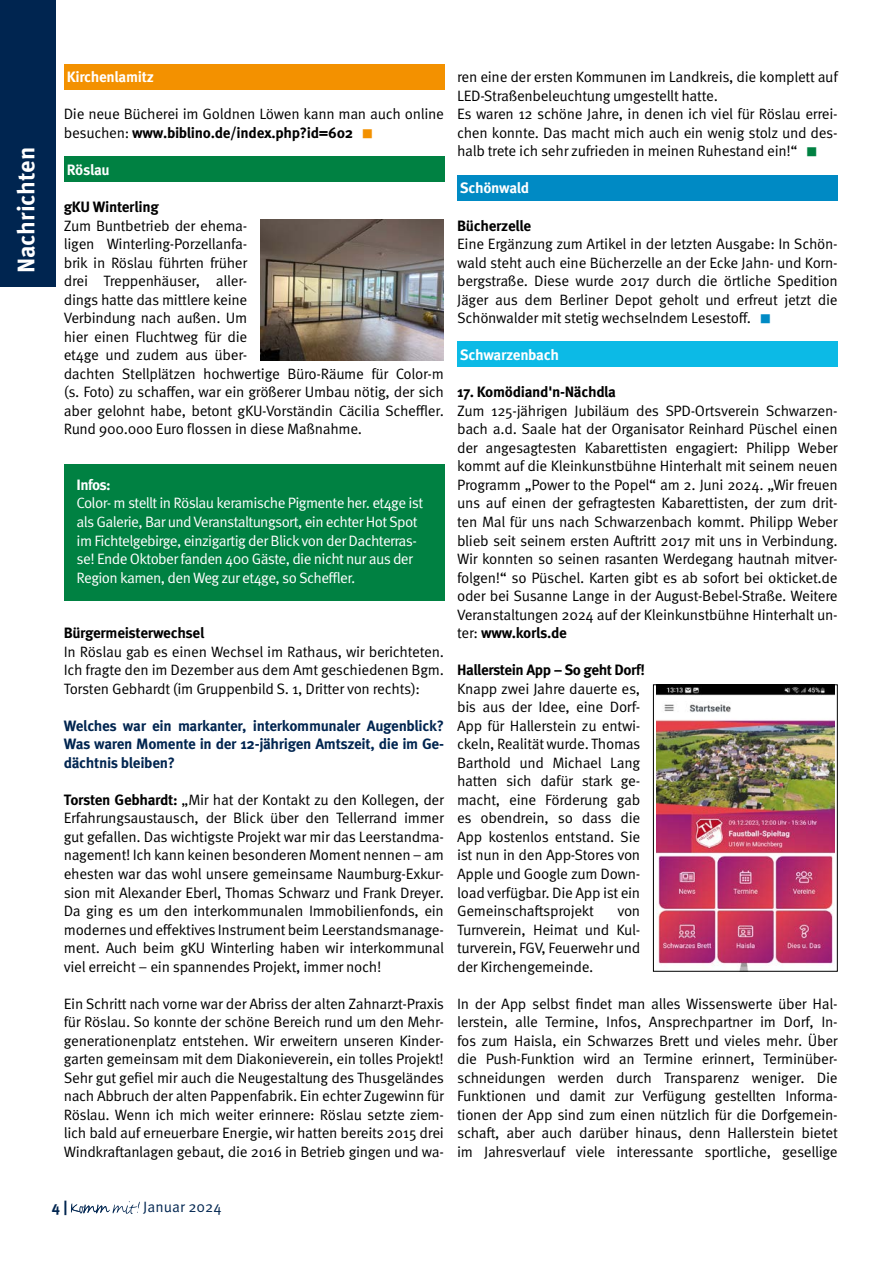
<style>
.page{position:relative;width:893px;height:1263px;background:#fff}
.page>*{position:absolute;margin:0;border:0;box-sizing:border-box;transform-origin:0 0}
.Headline_Titel{font:700 24px "Meta Pro";color:#fff}
.t1{font:15px/18.5px "Meta Pro Norm";letter-spacing:-.02em;color:#000;text-align:justify}
.t2{font:15px/18.5px "Meta Pro Norm";letter-spacing:-.04em;color:#fff}
.Fußzeile{font:700 15px/18.6px "Meta Pro";letter-spacing:-.02em;color:#002550;text-align:justify}
.t3{font:700 15px "Meta Pro";letter-spacing:-.025em;color:#000}
.t4{font:700 15px "Meta Pro";letter-spacing:-.025em;color:#fff}
.Fußzeile-2{font:15px "Meta Pro Norm";color:#002550}
.s1{font-family:"Meta Pro";font-weight:700}
.s2{font-size:12px;color:#f39100}
.s3{font-size:12px;color:#008142}
.s4{font-size:12px;color:#008ac4}
</style>
<div class="page">
<div style="left:457px;top:342px;width:381px;height:25px;background:#0cbae6"></div>
<div style="left:457px;top:175px;width:381px;height:25px;background:#008ac4"></div>
<div style="left:64px;top:156px;width:380px;height:26px;background:#008142"></div>
<svg style="left:71px;top:1201px;width:69px;height:13px"></svg>
<div style="left:0;top:0;width:55px;height:286px;background:#002550"></div>
<div style="left:64px;top:64px;width:380px;height:25px;background:#f39100"></div>
<div style="left:64px;top:465px;width:380px;height:136px;background:#008142"></div>
<img style="left:656px;top:686px;width:178px;height:284px">
<div style="left:653px;top:684px;width:185px;height:288px;border:1px solid #000"></div>
<img style="left:260px;top:220px;width:184px;height:140px">
<p class="Headline_Titel" style="left:7px;top:273px;width:128px;rotate:-90deg">Nachrichten</p>
<p class="t4" style="left:67px;top:65px;width:89px">Kirchenlamitz</p>
<p class="t1" style="left:64px;top:104px;width:382px">Die neue Bücherei im Goldnen Löwen kann man auch online besuchen: <span class="s1">www.biblino.de/index.php?id=602</span> <span class="s2">■</span></p>
<p class="t4" style="left:67px;top:158px;width:44px">Röslau</p>
<p class="t3" style="left:64px;top:195px;width:97px">gKU Winterling</p>
<p class="t1" style="left:64px;top:215px;width:382px;text-align:left">Zum Buntbetrieb der ehema-<br>ligen Winterling-Porzellanfa-<br>brik in Röslau führten früher<br>drei Treppenhäuser, aller-<br>dings hatte das mittlere keine<br>Verbindung nach außen. Um<br>hier einen Fluchtweg für die<br>et4ge und zudem aus über-<br>dachten Stellplätzen hochwertige Büro-Räume für Color-m (s. Foto) zu schaffen, war ein größerer Umbau nötig, der sich aber gelohnt habe, betont gKU-Vorständin Cäcilia Scheffler.<br>Rund 900.000 Euro flossen in diese Maßnahme.</p>
<p class="t4" style="left:77px;top:473px;width:36px">Infos:</p>
<p class="t2" style="left:77px;top:493px;width:348px">Color- m stellt in Röslau keramische Pigmente her. et4ge ist als Galerie, Bar und Veranstaltungsort, ein echter Hot Spot im Fichtelgebirge, einzigartig der Blick von der Dachterras&shy;se! Ende Oktober fanden 400 Gäste, die nicht nur aus der Region kamen, den Weg zur et4ge, so Scheffler.</p>
<p class="t3" style="left:64px;top:621px;width:142px">Bürgermeisterwechsel</p>
<p class="t1" style="left:64px;top:641px;width:382px">In Röslau gab es einen Wechsel im Rathaus, wir berichteten.<br>Ich fragte den im Dezember aus dem Amt geschiedenen Bgm.<br>Torsten Gebhardt (im Gruppenbild S. 1, Dritter von rechts):</p>
<p class="Fußzeile" style="left:64px;top:715px;width:382px">Welches war ein markanter, interkommunaler Augenblick?<br>Was waren Momente in der 12-jährigen Amtszeit, die im Ge&shy;dächtnis bleiben?</p>
<p class="t1" style="left:64px;top:789px;width:382px"><span class="s1">Torsten Gebhardt:</span> „Mir hat der Kontakt zu den Kollegen, der Erfahrungsaustausch, der Blick über den Tellerrand immer gut gefallen. Das wichtigste Projekt war mir das Leerstandma&shy;nagement! Ich kann keinen besonderen Moment nennen – am ehesten war das wohl unsere gemeinsame Naumburg-Exkur&shy;sion mit Alexander Eberl, Thomas Schwarz und Frank Dreyer.<br>Da ging es um den interkommunalen Immobilienfonds, ein modernes und effektives Instrument beim Leerstandsmanage&shy;ment. Auch beim gKU Winterling haben wir interkommunal viel erreicht – ein spannendes Projekt, immer noch!</p>
<p class="t1" style="left:64px;top:993px;width:382px">Ein Schritt nach vorne war der Abriss der alten Zahnarzt-Praxis für Röslau. So konnte der schöne Bereich rund um den Mehr&shy;generationenplatz entstehen. Wir erweitern unseren Kinder&shy;garten gemeinsam mit dem Diakonieverein, ein tolles Projekt!<br>Sehr gut gefiel mir auch die Neugestaltung des Thusgeländes nach Abbruch der alten Pappenfabrik. Ein echter Zugewinn für Röslau. Wenn ich mich weiter erinnere: Röslau setzte ziem&shy;lich bald auf erneuerbare Energie, wir hatten bereits 2015 drei Windkraftanlagen gebaut, die 2016 in Betrieb gingen und wa-</p>
<p class="t1" style="left:457px;top:67px;width:382px">ren eine der ersten Kommunen im Landkreis, die komplett auf<br>LED-Straßenbeleuchtung umgestellt hatte.</p>
<p class="t1" style="left:457px;top:104px;width:382px">Es waren 12 schöne Jahre, in denen ich viel für Röslau errei&shy;chen konnte. Das macht mich auch ein wenig stolz und des&shy;halb trete ich sehr zufrieden in meinen Ruhestand ein!“ <span class="s3">■</span></p>
<p class="t4" style="left:460px;top:177px;width:71px">Schönwald</p>
<p class="t3" style="left:457px;top:214px;width:76px">Bücherzelle</p>
<p class="t1" style="left:457px;top:234px;width:382px">Eine Ergänzung zum Artikel in der letzten Ausgabe: In Schön&shy;wald steht auch eine Bücherzelle an der Ecke Jahn- und Korn&shy;bergstraße. Diese wurde 2017 durch die örtliche Spedition Jäger aus dem Berliner Depot geholt und erfreut jetzt die Schönwalder mit stetig wechselndem Lesestoff. <span class="s4">■</span></p>
<p class="t4" style="left:460px;top:343px;width:101px">Schwarzenbach</p>
<p class="t3" style="left:457px;top:380px;width:161px">17. Komödiand'n-Nächdla</p>
<p class="t1" style="left:457px;top:400px;width:382px">Zum 125-jährigen Jubiläum des SPD-Ortsverein Schwarzen&shy;bach a.d. Saale hat der Organisator Reinhard Püschel einen der angesagtesten Kabarettisten engagiert: Philipp Weber kommt auf die Kleinkunstbühne Hinterhalt mit seinem neuen Programm „Power to the Popel“ am 2. Juni 2024. „Wir freuen uns auf einen der gefragtesten Kabarettisten, der zum drit&shy;ten Mal für uns nach Schwarzenbach kommt. Philipp Weber blieb seit seinem ersten Auftritt 2017 mit uns in Verbindung.<br>Wir konnten so seinen rasanten Werdegang hautnah mitver&shy;folgen!“ so Püschel. Karten gibt es ab sofort bei okticket.de oder bei Susanne Lange in der August-Bebel-Straße. Weitere Veranstaltungen 2024 auf der Kleinkunstbühne Hinterhalt un&shy;ter: <span class="s1">www.korls.de</span></p>
<p class="t3" style="left:457px;top:658px;width:189px">Hallerstein App – So geht Dorf!</p>
<p class="t1" style="left:457px;top:678px;width:185px">Knapp zwei Jahre dauerte es, bis aus der Idee, eine Dorf-App für Hallerstein zu entwi&shy;ckeln, Realität wurde. Thomas Barthold und Michael Lang hatten sich dafür stark ge&shy;macht, eine Förderung gab es obendrein, so dass die App kostenlos entstand. Sie ist nun in den App-Stores von Apple und Google zum Down&shy;load verfügbar. Die App ist ein Gemeinschaftsprojekt</p>
<p class="t1" style="left:457px;top:900px;width:185px;text-indent:160px">von Turnverein, Heimat und Kul&shy;turverein, FGV, Feuerwehr und der Kirchengemeinde.</p>
<p class="t1" style="left:457px;top:993px;width:382px">In der App selbst findet man alles Wissenswerte über Hal&shy;lerstein, alle Termine, Infos, Ansprechpartner im Dorf, In&shy;fos zum Haisla, ein Schwarzes Brett und vieles mehr. Über die Push-Funktion wird an Termine erinnert, Terminüber&shy;schneidungen werden durch Transparenz weniger. Die Funktionen und damit zur Verfügung gestellten Informa&shy;tionen der App sind zum einen nützlich für die Dorfgemein&shy;schaft, aber auch darüber hinaus, denn Hallerstein bietet im Jahresverlauf viele interessante sportliche, gesellige</p>
<p class="Fußzeile" style="left:52px;top:1197px;width:17px">4 |</p>
<p class="Fußzeile-2" style="left:143px;top:1196px;width:80px">Januar 2024</p>
</div>
